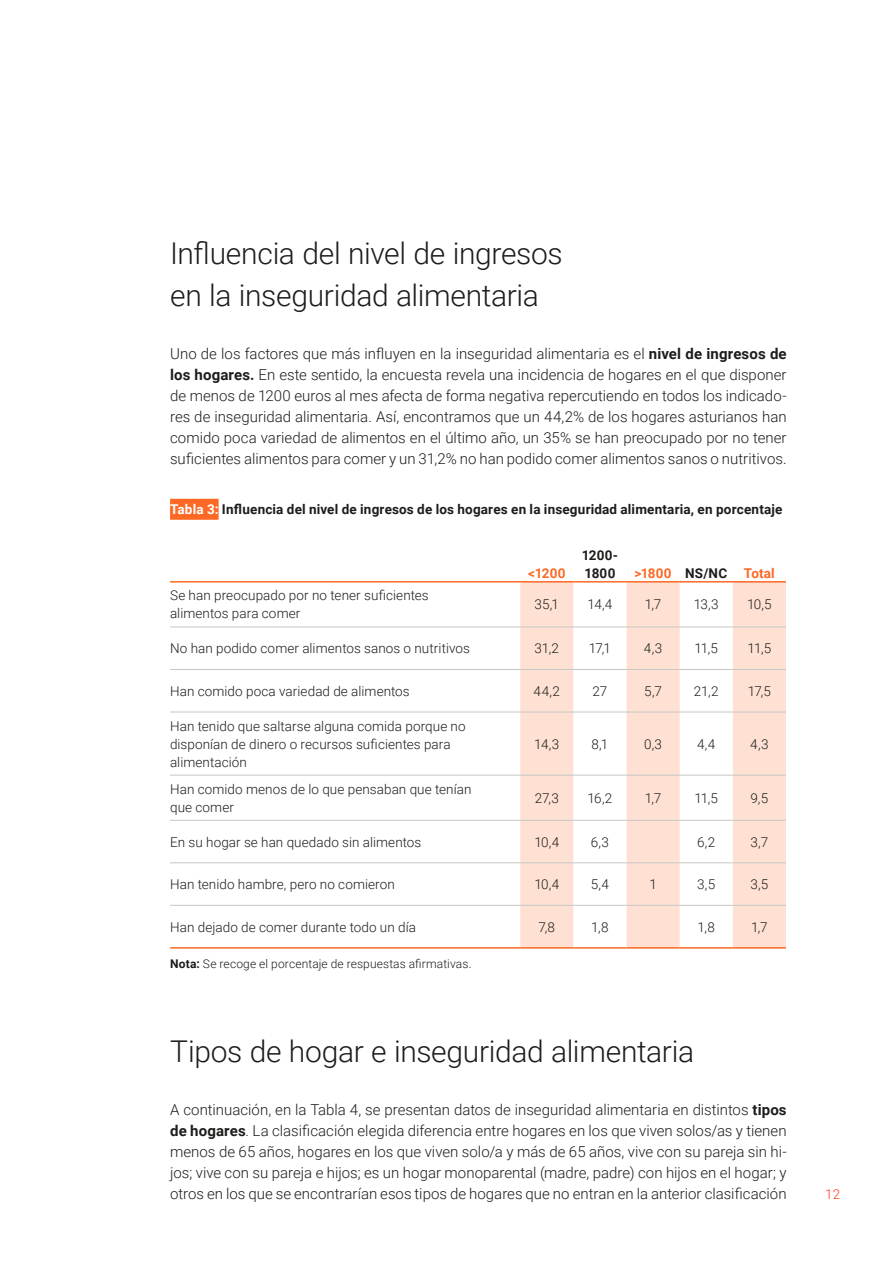
<style>
.page{position:relative;width:893px;height:1263px;background:#fff}
.page>*{position:absolute;margin:0;border:0;box-sizing:border-box;transform-origin:0 0}
._05_titulos{font:300 30px/42px "Roboto";letter-spacing:-.01em;color:#1d1d1b}
._00_txt{font:300 15px/21px "Roboto";color:#1d1d1b;text-align:justify}
.tablas{font:300 13.5px/18px "Roboto";letter-spacing:.005em;color:#1d1d1b}
.titulo_tablas{font:700 13.5px "Roboto";letter-spacing:.015em;color:#1d1d1b}
.tablas-2{font:700 13.5px "Roboto";letter-spacing:.01em;color:#fd6925}
.tablas-3{font:700 13.5px/18px "Roboto";letter-spacing:.015em;color:#1d1d1b}
.t1{font:300 13.5px "Roboto";color:#ff3a21}
.Notas_tabla{font:300 12px "Roboto";letter-spacing:.01em;color:#1d1d1b}
.s1{font-weight:700}
.s2{color:#fff}
</style>
<div class="page">
<div style="left:170px;top:499px;width:49px;height:21px;background:#fd6925"></div>
<svg style="left:520px;top:582px;width:266px;height:365px;fill:#fee1d3"></svg>
<hr style="left:170px;top:947px;width:350px;height:1px;background:#fd6925">
<hr style="left:520px;top:947px;width:53px;height:1px;background:#fd6925">
<hr style="left:573px;top:947px;width:53px;height:1px;background:#fd6925">
<hr style="left:626px;top:947px;width:54px;height:1px;background:#fd6925">
<hr style="left:680px;top:947px;width:53px;height:1px;background:#fd6925">
<hr style="left:733px;top:947px;width:53px;height:1px;background:#fd6925">
<hr style="left:170px;top:581px;width:350px;height:1px;background:#fd6925">
<hr style="left:520px;top:581px;width:53px;height:1px;background:#fd6925">
<hr style="left:573px;top:581px;width:53px;height:1px;background:#fd6925">
<hr style="left:626px;top:581px;width:54px;height:1px;background:#fd6925">
<hr style="left:680px;top:581px;width:53px;height:1px;background:#fd6925">
<hr style="left:733px;top:581px;width:53px;height:1px;background:#fd6925">
<hr style="left:170px;top:627px;width:350px;height:1px;background:#c7c7c6">
<hr style="left:520px;top:627px;width:53px;height:1px;background:#c7c7c6">
<hr style="left:573px;top:627px;width:53px;height:1px;background:#c7c7c6">
<hr style="left:626px;top:627px;width:54px;height:1px;background:#c7c7c6">
<hr style="left:680px;top:627px;width:53px;height:1px;background:#c7c7c6">
<hr style="left:733px;top:627px;width:53px;height:1px;background:#c7c7c6">
<hr style="left:170px;top:669px;width:350px;height:1px;background:#c7c7c6">
<hr style="left:520px;top:669px;width:53px;height:1px;background:#c7c7c6">
<hr style="left:573px;top:669px;width:53px;height:1px;background:#c7c7c6">
<hr style="left:626px;top:669px;width:54px;height:1px;background:#c7c7c6">
<hr style="left:680px;top:669px;width:53px;height:1px;background:#c7c7c6">
<hr style="left:733px;top:669px;width:53px;height:1px;background:#c7c7c6">
<hr style="left:170px;top:712px;width:350px;height:1px;background:#c7c7c6">
<hr style="left:520px;top:712px;width:53px;height:1px;background:#c7c7c6">
<hr style="left:573px;top:712px;width:53px;height:1px;background:#c7c7c6">
<hr style="left:626px;top:712px;width:54px;height:1px;background:#c7c7c6">
<hr style="left:680px;top:712px;width:53px;height:1px;background:#c7c7c6">
<hr style="left:733px;top:712px;width:53px;height:1px;background:#c7c7c6">
<hr style="left:170px;top:775px;width:350px;height:1px;background:#c7c7c6">
<hr style="left:520px;top:775px;width:53px;height:1px;background:#c7c7c6">
<hr style="left:573px;top:775px;width:53px;height:1px;background:#c7c7c6">
<hr style="left:626px;top:775px;width:54px;height:1px;background:#c7c7c6">
<hr style="left:680px;top:775px;width:53px;height:1px;background:#c7c7c6">
<hr style="left:733px;top:775px;width:53px;height:1px;background:#c7c7c6">
<hr style="left:170px;top:820px;width:350px;height:1px;background:#c7c7c6">
<hr style="left:520px;top:820px;width:53px;height:1px;background:#c7c7c6">
<hr style="left:573px;top:820px;width:53px;height:1px;background:#c7c7c6">
<hr style="left:626px;top:820px;width:54px;height:1px;background:#c7c7c6">
<hr style="left:680px;top:820px;width:53px;height:1px;background:#c7c7c6">
<hr style="left:733px;top:820px;width:53px;height:1px;background:#c7c7c6">
<hr style="left:170px;top:862px;width:350px;height:1px;background:#c7c7c6">
<hr style="left:520px;top:862px;width:53px;height:1px;background:#c7c7c6">
<hr style="left:573px;top:862px;width:53px;height:1px;background:#c7c7c6">
<hr style="left:626px;top:862px;width:54px;height:1px;background:#c7c7c6">
<hr style="left:680px;top:862px;width:53px;height:1px;background:#c7c7c6">
<hr style="left:733px;top:862px;width:53px;height:1px;background:#c7c7c6">
<hr style="left:170px;top:905px;width:350px;height:1px;background:#c7c7c6">
<hr style="left:520px;top:905px;width:53px;height:1px;background:#c7c7c6">
<hr style="left:573px;top:905px;width:53px;height:1px;background:#c7c7c6">
<hr style="left:626px;top:905px;width:54px;height:1px;background:#c7c7c6">
<hr style="left:680px;top:905px;width:53px;height:1px;background:#c7c7c6">
<hr style="left:733px;top:905px;width:53px;height:1px;background:#c7c7c6">
<p class="_05_titulos" style="left:170px;top:231px;width:394px">Influencia del nivel de ingresos en la inseguridad alimentaria</p>
<p class="_00_txt" style="left:170px;top:342px;width:618px">Uno de los factores que más influyen en la inseguridad alimentaria es el <span class="s1">nivel de ingresos de los hogares.</span> En este sentido, la encuesta revela una incidencia de hogares en el que disponer de menos de 1200 euros al mes afecta de forma negativa repercutiendo en todos los indicado&shy;res de inseguridad alimentaria. Así, encontramos que un 44,2% de los hogares asturianos han comido poca variedad de alimentos en el último año, un 35% se han preocupado por no tener suficientes alimentos para comer y un 31,2% no han podido comer alimentos sanos o nutritivos.</p>
<p class="titulo_tablas" style="left:170px;top:499px;width:614px"><span class="s2">Tabla 3:</span> Influencia del nivel de ingresos de los hogares en la inseguridad alimentaria, en porcentaje</p>
<p class="tablas-2" style="left:528px;top:563px;width:39px">&lt;1200</p>
<p class="tablas-3" style="left:582px;top:545px;width:38px">1200-<br>1800</p>
<p class="tablas-2" style="left:634px;top:563px;width:39px">&gt;1800</p>
<p class="tablas-3" style="left:685px;top:563px;width:44px">NS/NC</p>
<p class="tablas-2" style="left:744px;top:563px;width:32px">Total</p>
<p class="tablas" style="left:170px;top:586px;width:260px">Se han preocupado por no tener suficientes alimentos para comer</p>
<p class="tablas" style="left:534px;top:595px;width:26px">35,1</p>
<p class="tablas" style="left:587px;top:595px;width:26px">14,4</p>
<p class="tablas" style="left:645px;top:595px;width:18px">1,7</p>
<p class="tablas" style="left:694px;top:595px;width:26px">13,3</p>
<p class="tablas" style="left:747px;top:595px;width:26px">10,5</p>
<p class="tablas" style="left:170px;top:639px;width:301px">No han podido comer alimentos sanos o nutritivos</p>
<p class="tablas" style="left:534px;top:639px;width:26px">31,2</p>
<p class="tablas" style="left:589px;top:639px;width:24px">17,1</p>
<p class="tablas" style="left:644px;top:639px;width:20px">4,3</p>
<p class="tablas" style="left:694px;top:639px;width:25px">11,5</p>
<p class="tablas" style="left:748px;top:639px;width:25px">11,5</p>
<p class="tablas" style="left:170px;top:681px;width:241px">Han comido poca variedad de alimentos</p>
<p class="tablas" style="left:534px;top:681px;width:28px">44,2</p>
<p class="tablas" style="left:592px;top:681px;width:16px">27</p>
<p class="tablas" style="left:644px;top:681px;width:19px">5,7</p>
<p class="tablas" style="left:694px;top:681px;width:26px">21,2</p>
<p class="tablas" style="left:748px;top:681px;width:25px">17,5</p>
<p class="tablas" style="left:170px;top:716px;width:297px">Han tenido que saltarse alguna comida porque no disponían de dinero o recursos suficientes para alimentación</p>
<p class="tablas" style="left:534px;top:734px;width:27px">14,3</p>
<p class="tablas" style="left:591px;top:734px;width:18px">8,1</p>
<p class="tablas" style="left:644px;top:734px;width:20px">0,3</p>
<p class="tablas" style="left:697px;top:734px;width:20px">4,4</p>
<p class="tablas" style="left:750px;top:734px;width:20px">4,3</p>
<p class="tablas" style="left:170px;top:779px;width:303px">Han comido menos de lo que pensaban que tenían que comer</p>
<p class="tablas" style="left:535px;top:788px;width:26px">27,3</p>
<p class="tablas" style="left:587px;top:788px;width:26px">16,2</p>
<p class="tablas" style="left:645px;top:788px;width:18px">1,7</p>
<p class="tablas" style="left:694px;top:788px;width:25px">11,5</p>
<p class="tablas" style="left:751px;top:788px;width:19px">9,5</p>
<p class="tablas" style="left:170px;top:832px;width:253px">En su hogar se han quedado sin alimentos</p>
<p class="tablas" style="left:534px;top:832px;width:26px">10,4</p>
<p class="tablas" style="left:591px;top:832px;width:20px">6,3</p>
<p class="tablas" style="left:697px;top:832px;width:20px">6,2</p>
<p class="tablas" style="left:751px;top:832px;width:19px">3,7</p>
<p class="tablas" style="left:170px;top:875px;width:226px">Han tenido hambre, pero no comieron</p>
<p class="tablas" style="left:534px;top:875px;width:26px">10,4</p>
<p class="tablas" style="left:591px;top:875px;width:20px">5,4</p>
<p class="tablas" style="left:649px;top:875px;width:9px">1</p>
<p class="tablas" style="left:697px;top:875px;width:19px">3,5</p>
<p class="tablas" style="left:750px;top:875px;width:19px">3,5</p>
<p class="tablas" style="left:170px;top:917px;width:247px">Han dejado de comer durante todo un día</p>
<p class="tablas" style="left:538px;top:917px;width:18px">7,8</p>
<p class="tablas" style="left:591px;top:917px;width:19px">1,8</p>
<p class="tablas" style="left:698px;top:917px;width:19px">1,8</p>
<p class="tablas" style="left:751px;top:917px;width:18px">1,7</p>
<p class="Notas_tabla" style="left:170px;top:955px;width:303px"><span class="s1">Nota:</span> Se recoge el porcentaje de respuestas afirmativas.</p>
<p class="_05_titulos" style="left:170px;top:1029px;width:526px">Tipos de hogar e inseguridad alimentaria</p>
<p class="_00_txt" style="left:170px;top:1098px;width:618px">A continuación, en la Tabla 4, se presentan datos de inseguridad alimentaria en distintos <span class="s1">tipos de hogares</span>. La clasificación elegida diferencia entre hogares en los que viven solos/as y tienen menos de 65 años, hogares en los que viven solo/a y más de 65 años, vive con su pareja sin hi&shy;jos; vive con su pareja e hijos; es un hogar monoparental (madre, padre) con hijos en el hogar; y otros en los que se encontrarían esos tipos de hogares que no entran en la anterior clasificación</p>
<p class="t1" style="left:825px;top:1185px;width:16px">12</p>
</div>
